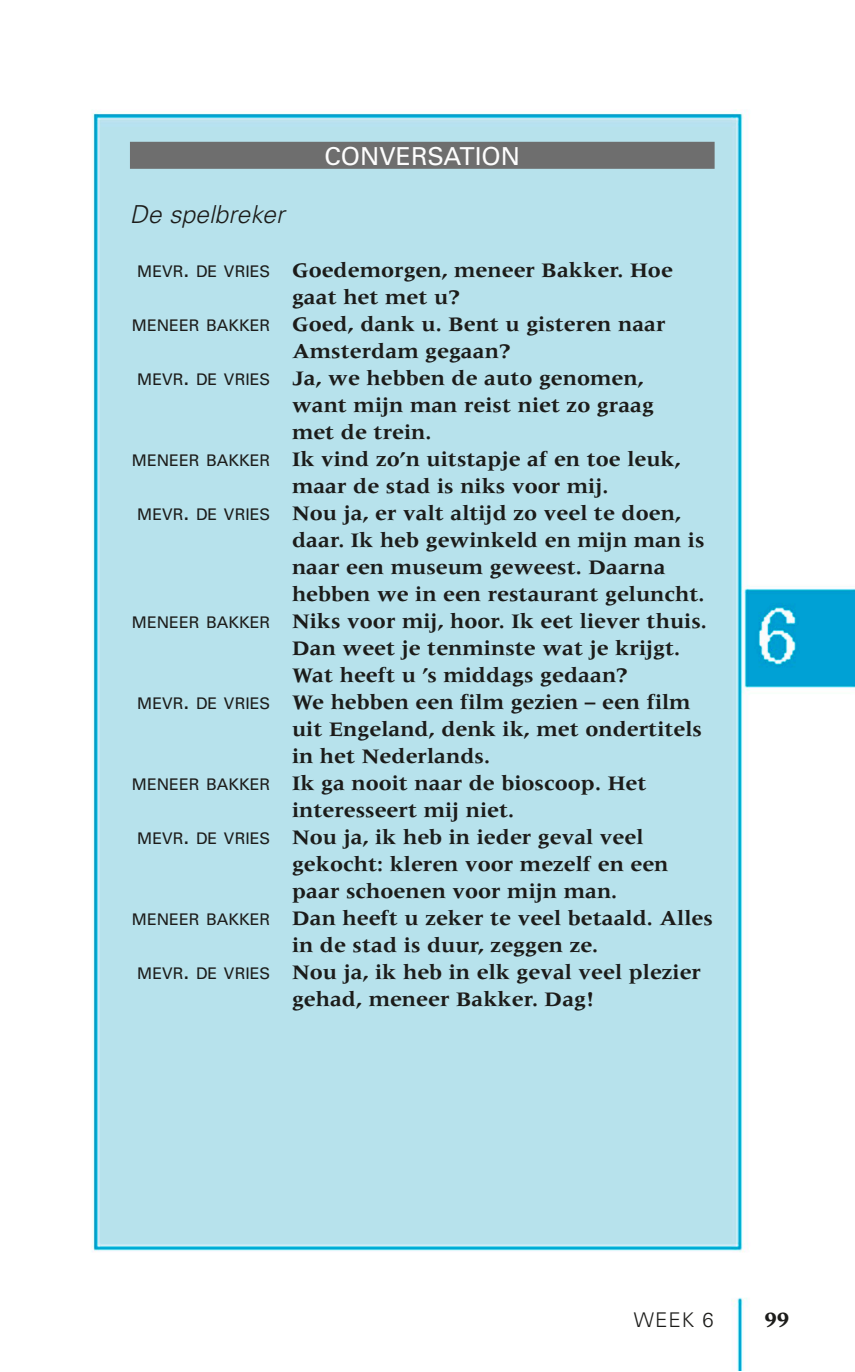
<style>
.page{position:relative;width:855px;height:1372px;background:#fff}
.page>*{position:absolute;margin:0;border:0;box-sizing:border-box;transform-origin:0 0}
.t1{font:24.75px "Univers LT Pro 55 Roman";color:#fdfdfd}
.t2{font:italic 300 24.75px "Univers LT Pro 45";color:#1c1c1a}
.t3{font:700 22.5px "Meridien LT Pro";color:#1c1c1a}
.t4{font:700 21.38px "Meridien LT Pro";color:#1c1c1a}
.t5{font:300 20.25px "Univers LT Pro 45";color:#1c1c1a}
.s1{font-family:"Univers LT Pro 55 Roman";font-weight:400;font-size:15.97px}
.s2{font-family:"Univers LT Pro 55 Roman";font-weight:400}
</style>
<div class="page">
<img style="left:91px;top:110px;width:764px;height:1260px">
<div style="left:130px;top:142px;width:584px;height:27px;background:#6e6e6e"></div>
<p class="t1" style="left:324px;top:139px;width:197px">CONVERSATION</p>
<p class="t2" style="left:130px;top:199px;width:156px">De spelbreker</p>
<p class="t4" style="left:137px;top:257px;width:537px"><span class="s1">MEVR</span><span class="s2">.</span> <span class="s1">DE VRIES</span> Goedemorgen, meneer Bakker. Hoe</p>
<p class="t4" style="left:292px;top:284px;width:170px">gaat het met u?</p>
<p class="t4" style="left:132px;top:311px;width:535px"><span class="s1">MENEER BAKKER</span> Goed, dank u. Bent u gisteren naar</p>
<p class="t4" style="left:292px;top:338px;width:220px">Amsterdam gegaan?</p>
<p class="t4" style="left:137px;top:365px;width:508px"><span class="s1">MEVR</span><span class="s2">.</span> <span class="s1">DE VRIES</span> Ja, we hebben de auto genomen,</p>
<p class="t4" style="left:292px;top:392px;width:363px">want mijn man reist niet zo graag</p>
<p class="t4" style="left:292px;top:419px;width:141px">met de trein.</p>
<p class="t4" style="left:132px;top:446px;width:550px"><span class="s1">MENEER BAKKER</span> Ik vind zo’n uitstapje af en toe leuk,</p>
<p class="t4" style="left:292px;top:473px;width:318px">maar de stad is niks voor mij.</p>
<p class="t4" style="left:137px;top:500px;width:545px"><span class="s1">MEVR</span><span class="s2">.</span> <span class="s1">DE VRIES</span> Nou ja, er valt altijd zo veel te doen,</p>
<p class="t4" style="left:292px;top:527px;width:414px">daar. Ik heb gewinkeld en mijn man is</p>
<p class="t4" style="left:292px;top:554px;width:375px">naar een museum geweest. Daarna</p>
<p class="t4" style="left:292px;top:581px;width:414px">hebben we in een restaurant geluncht.</p>
<p class="t4" style="left:132px;top:608px;width:576px"><span class="s1">MENEER BAKKER</span> Niks voor mij, hoor. Ik eet liever thuis.</p>
<p class="t4" style="left:292px;top:635px;width:389px">Dan weet je tenminste wat je krijgt.</p>
<p class="t4" style="left:292px;top:662px;width:338px">Wat heeft u ’s middags gedaan?</p>
<p class="t4" style="left:137px;top:689px;width:555px"><span class="s1">MEVR</span><span class="s2">.</span> <span class="s1">DE VRIES</span> We hebben een film gezien – een film</p>
<p class="t4" style="left:292px;top:716px;width:411px">uit Engeland, denk ik, met ondertitels</p>
<p class="t4" style="left:292px;top:743px;width:199px">in het Nederlands.</p>
<p class="t4" style="left:132px;top:770px;width:516px"><span class="s1">MENEER BAKKER</span> Ik ga nooit naar de bioscoop. Het</p>
<p class="t4" style="left:292px;top:797px;width:224px">interesseert mij niet.</p>
<p class="t4" style="left:137px;top:824px;width:508px"><span class="s1">MEVR</span><span class="s2">.</span> <span class="s1">DE VRIES</span> Nou ja, ik heb in ieder geval veel</p>
<p class="t4" style="left:292px;top:851px;width:378px">gekocht: kleren voor mezelf en een</p>
<p class="t4" style="left:292px;top:878px;width:327px">paar schoenen voor mijn man.</p>
<p class="t4" style="left:132px;top:905px;width:582px"><span class="s1">MENEER BAKKER</span> Dan heeft u zeker te veel betaald. Alles</p>
<p class="t4" style="left:292px;top:932px;width:308px">in de stad is duur, zeggen ze.</p>
<p class="t4" style="left:137px;top:959px;width:565px"><span class="s1">MEVR</span><span class="s2">.</span> <span class="s1">DE VRIES</span> Nou ja, ik heb in elk geval veel plezier</p>
<p class="t4" style="left:292px;top:986px;width:304px">gehad, meneer Bakker. Dag!</p>
<p class="t5" style="left:634px;top:1306px;width:81px">WEEK 6</p>
<p class="t3" style="left:764px;top:1306px;width:27px">99</p>
</div>
